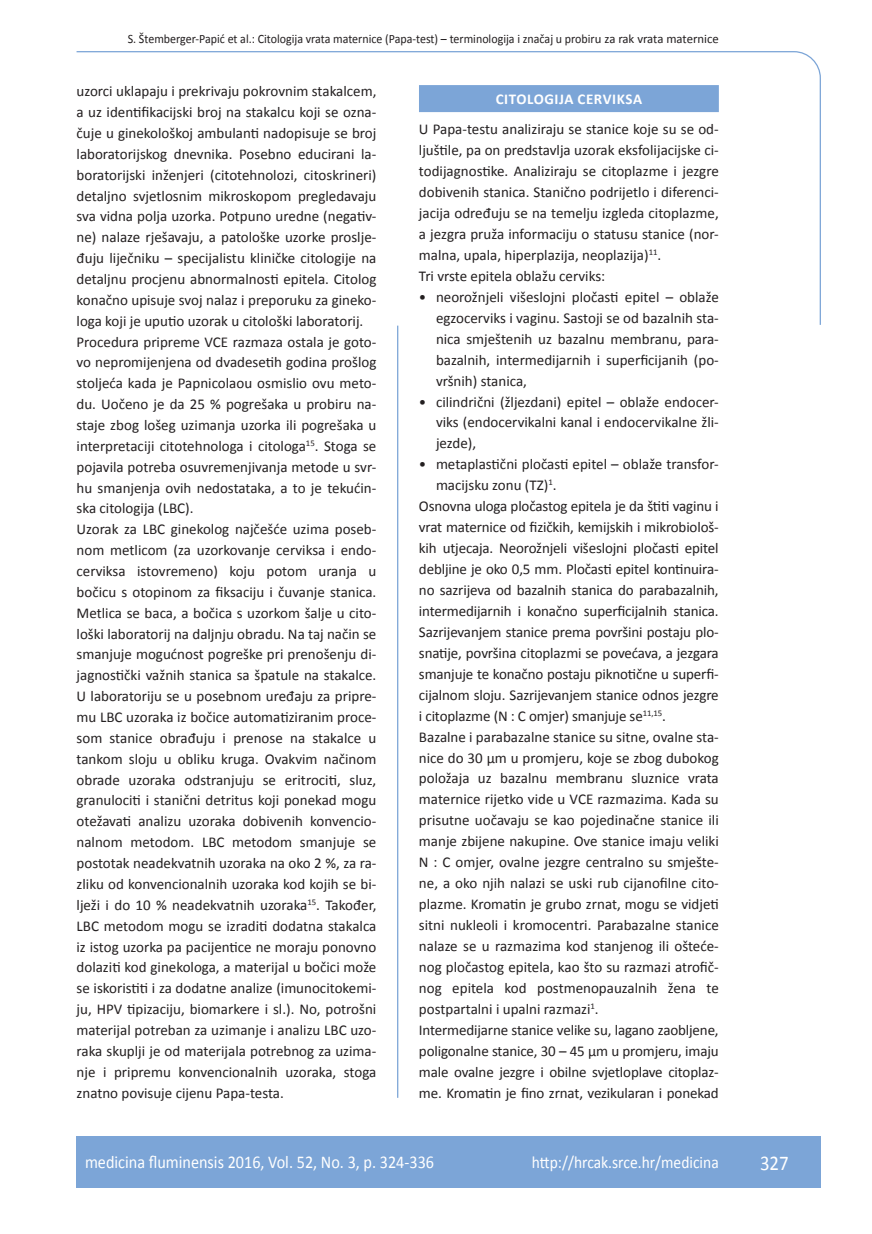
<style>
.page{position:relative;width:872px;height:1234px;background:#fff}
.page>*{position:absolute;margin:0;border:0;box-sizing:border-box;transform-origin:0 0}
.t1{font:21px "Calibri";color:#fff;scale:.9 1}
.t2{font:18px "Calibri";color:#fff;scale:.9 1}
.t3{font:17.25px "Calibri";color:#fff;scale:.9 1}
.t4{font:15px/20.9px "Calibri";color:#231f20}
.t5{font:700 15px "Calibri";letter-spacing:.04em;color:#fff}
.t6{font:12.75px "Calibri";color:#231f20;scale:.94 1}
</style>
<div class="page">
<svg style="left:76px;top:51px;width:745px;height:275px"></svg>
<hr style="left:397px;top:325px;width:1px;height:772px;background:#7ca5d7">
<div style="left:77px;top:1135px;width:744px;height:51px;background:#7ca5d7"></div>
<div style="left:419px;top:85px;width:300px;height:27px;background:#7ca5d7"></div>
<p class="t6" style="left:128px;top:30px;width:630px">S. Štemberger-Papić et al.: Citologija vrata maternice (Papa-test) – terminologija i značaj u probiru za rak vrata maternice</p>
<p class="t4" style="left:77px;top:80px;width:301px">uzorci uklapaju i prekrivaju pokrovnim stakalcem, a uz identifikacijski broj na stakalcu koji se ozna&shy;čuje u ginekološkoj ambulanti nadopisuje se broj laboratorijskog dnevnika. Posebno educirani la&shy;boratorijski inženjeri (citotehnolozi, citoskrineri) detaljno svjetlosnim mikroskopom pregledavaju sva vidna polja uzorka. Potpuno uredne (negativ&shy;ne) nalaze rješavaju, a patološke uzorke proslje&shy;đuju liječniku – specijalistu kliničke citologije na detaljnu procjenu abnormalnosti epitela. Citolog konačno upisuje svoj nalaz i preporuku za gineko&shy;loga koji je uputio uzorak u citološki laboratorij.<br>Procedura pripreme VCE razmaza ostala je goto&shy;vo nepromijenjena od dvadesetih godina prošlog stoljeća kada je Papnicolaou osmislio ovu meto&shy;du. Uočeno je da 25 % pogrešaka u probiru na&shy;staje zbog lošeg uzimanja uzorka ili pogrešaka u interpretaciji citotehnologa i citologa<sup>15</sup>. Stoga se pojavila potreba osuvremenjivanja metode u svr&shy;hu smanjenja ovih nedostataka, a to je tekućin&shy;ska citologija (LBC).<br>Uzorak za LBC ginekolog najčešće uzima poseb&shy;nom metlicom (za uzorkovanje cerviksa i endo&shy;cerviksa istovremeno) koju potom uranja u bočicu s otopinom za fiksaciju i čuvanje stanica.<br>Metlica se baca, a bočica s uzorkom šalje u cito&shy;loški laboratorij na daljnju obradu. Na taj način se smanjuje mogućnost pogreške pri prenošenju di&shy;jagnostički važnih stanica sa špatule na stakalce.<br>U laboratoriju se u posebnom uređaju za pripre&shy;mu LBC uzoraka iz bočice automatiziranim proce&shy;som stanice obrađuju i prenose na stakalce u tankom sloju u obliku kruga. Ovakvim načinom obrade uzoraka odstranjuju se eritrociti, sluz, granulociti i stanični detritus koji ponekad mogu otežavati analizu uzoraka dobivenih konvencio&shy;nalnom metodom. LBC metodom smanjuje se postotak neadekvatnih uzoraka na oko 2 %, za ra&shy;zliku od konvencionalnih uzoraka kod kojih se bi&shy;lježi i do 10 % neadekvatnih uzoraka<sup>15</sup>. Također, LBC metodom mogu se izraditi dodatna stakalca iz istog uzorka pa pacijentice ne moraju ponovno dolaziti kod ginekologa, a materijal u bočici može se iskoristiti i za dodatne analize (imunocitokemi&shy;ju, HPV tipizaciju, biomarkere i sl.). No, potrošni materijal potreban za uzimanje i analizu LBC uzo&shy;raka skuplji je od materijala potrebnog za uzima&shy;nje i pripremu konvencionalnih uzoraka, stoga znatno povisuje cijenu Papa-testa.</p>
<p class="t5" style="left:495px;top:90px;width:148px">CITO LOGIJA CERVIKSA</p>
<p class="t4" style="left:419px;top:118px;width:301px">U Papa-testu analiziraju se stanice koje su se od&shy;ljuštile, pa on predstavlja uzorak eksfolijacijske ci&shy;todijagnostike. Analiziraju se citoplazme i jezgre dobivenih stanica. Stanično podrijetlo i diferenci&shy;jacija određuju se na temelju izgleda citoplazme, a jezgra pruža informaciju o statusu stanice (nor&shy;malna, upala, hiperplazija, neoplazija)<sup>11</sup>.<br>Tri vrste epitela oblažu cerviks:</p>
<p class="t4" style="left:436px;top:286px;width:284px;text-align:justify;text-indent:-17px">• neorožnjeli višeslojni pločasti epitel – oblaže egzocerviks i vaginu. Sastoji se od bazalnih sta&shy;nica smještenih uz bazalnu membranu, para&shy;bazalnih, intermedijarnih i superficijanih (po&shy;vršnih) stanica,</p>
<p class="t4" style="left:436px;top:390px;width:284px;text-align:justify;text-indent:-17px">• cilindrični (žljezdani) epitel – oblaže endocer&shy;viks (endocervikalni kanal i endocervikalne žli&shy;jezde),</p>
<p class="t4" style="left:419px;top:453px;width:301px">• metaplastični pločasti epitel – oblaže transfor-</p>
<p class="t4" style="left:436px;top:474px;width:122px">macijsku zonu (TZ)<sup>1</sup>.</p>
<p class="t4" style="left:419px;top:495px;width:301px">Osnovna uloga pločastog epitela je da štiti vaginu i</p>
<p class="t4" style="left:419px;top:516px;width:301px">vrat maternice od fizičkih, kemijskih i mikrobiološ-</p>
<p class="t4" style="left:419px;top:537px;width:301px">kih utjecaja. Neorožnjeli višeslojni pločasti epitel</p>
<p class="t4" style="left:419px;top:558px;width:301px">debljine je oko 0,5 mm. Pločasti epitel kontinuira-</p>
<p class="t4" style="left:419px;top:578px;width:301px">no sazrijeva od bazalnih stanica do parabazalnih,</p>
<p class="t4" style="left:419px;top:599px;width:301px">intermedijarnih i konačno superficijalnih stanica.</p>
<p class="t4" style="left:419px;top:620px;width:301px">Sazrijevanjem stanice prema površini postaju plo-</p>
<p class="t4" style="left:419px;top:641px;width:301px">snatije, površina citoplazmi se povećava, a jezgara</p>
<p class="t4" style="left:419px;top:662px;width:301px">smanjuje te konačno postaju piknotične u superfi-</p>
<p class="t4" style="left:419px;top:683px;width:301px">cijalnom sloju. Sazrijevanjem stanice odnos jezgre</p>
<p class="t4" style="left:419px;top:704px;width:248px">i citoplazme (N : C omjer) smanjuje se<sup>11,15</sup>.</p>
<p class="t4" style="left:419px;top:725px;width:301px">Bazalne i parabazalne stanice su sitne, ovalne sta-</p>
<p class="t4" style="left:419px;top:746px;width:301px">nice do 30 µm u promjeru, koje se zbog dubokog</p>
<p class="t4" style="left:419px;top:767px;width:301px">položaja uz bazalnu membranu sluznice vrata</p>
<p class="t4" style="left:419px;top:788px;width:301px">maternice rijetko vide u VCE razmazima. Kada su</p>
<p class="t4" style="left:419px;top:809px;width:301px">prisutne uočavaju se kao pojedinačne stanice ili</p>
<p class="t4" style="left:419px;top:830px;width:301px">manje zbijene nakupine. Ove stanice imaju veliki</p>
<p class="t4" style="left:419px;top:850px;width:301px">N : C omjer, ovalne jezgre centralno su smješte-</p>
<p class="t4" style="left:419px;top:871px;width:301px">ne, a oko njih nalazi se uski rub cijanofilne cito-</p>
<p class="t4" style="left:419px;top:892px;width:301px">plazme. Kromatin je grubo zrnat, mogu se vidjeti</p>
<p class="t4" style="left:419px;top:913px;width:301px">sitni nukleoli i kromocentri. Parabazalne stanice</p>
<p class="t4" style="left:419px;top:934px;width:301px">nalaze se u razmazima kod stanjenog ili ošteće-</p>
<p class="t4" style="left:419px;top:955px;width:301px">nog pločastog epitela, kao što su razmazi atrofič-</p>
<p class="t4" style="left:419px;top:976px;width:301px">nog epitela kod postmenopauzalnih žena te</p>
<p class="t4" style="left:419px;top:997px;width:181px">postpartalni i upalni razmazi<sup>1</sup>.</p>
<p class="t4" style="left:419px;top:1018px;width:301px">Intermedijarne stanice velike su, lagano zaobljene,</p>
<p class="t4" style="left:419px;top:1039px;width:301px">poligonalne stanice, 30 – 45 µm u promjeru, imaju</p>
<p class="t4" style="left:419px;top:1060px;width:301px">male ovalne jezgre i obilne svjetloplave citoplaz-</p>
<p class="t4" style="left:419px;top:1081px;width:301px">me. Kromatin je fino zrnat, vezikularan i ponekad</p>
<p class="t2" style="left:85px;top:1150px;width:389px">medicina fluminensis 2016, Vol. 52, No. 3, p. 324-336</p>
<p class="t3" style="left:532px;top:1151px;width:209px">http://hrcak.srce.hr/medicina</p>
<h1 class="t1" style="left:760px;top:1149px;width:33px">327</h1>
</div>
